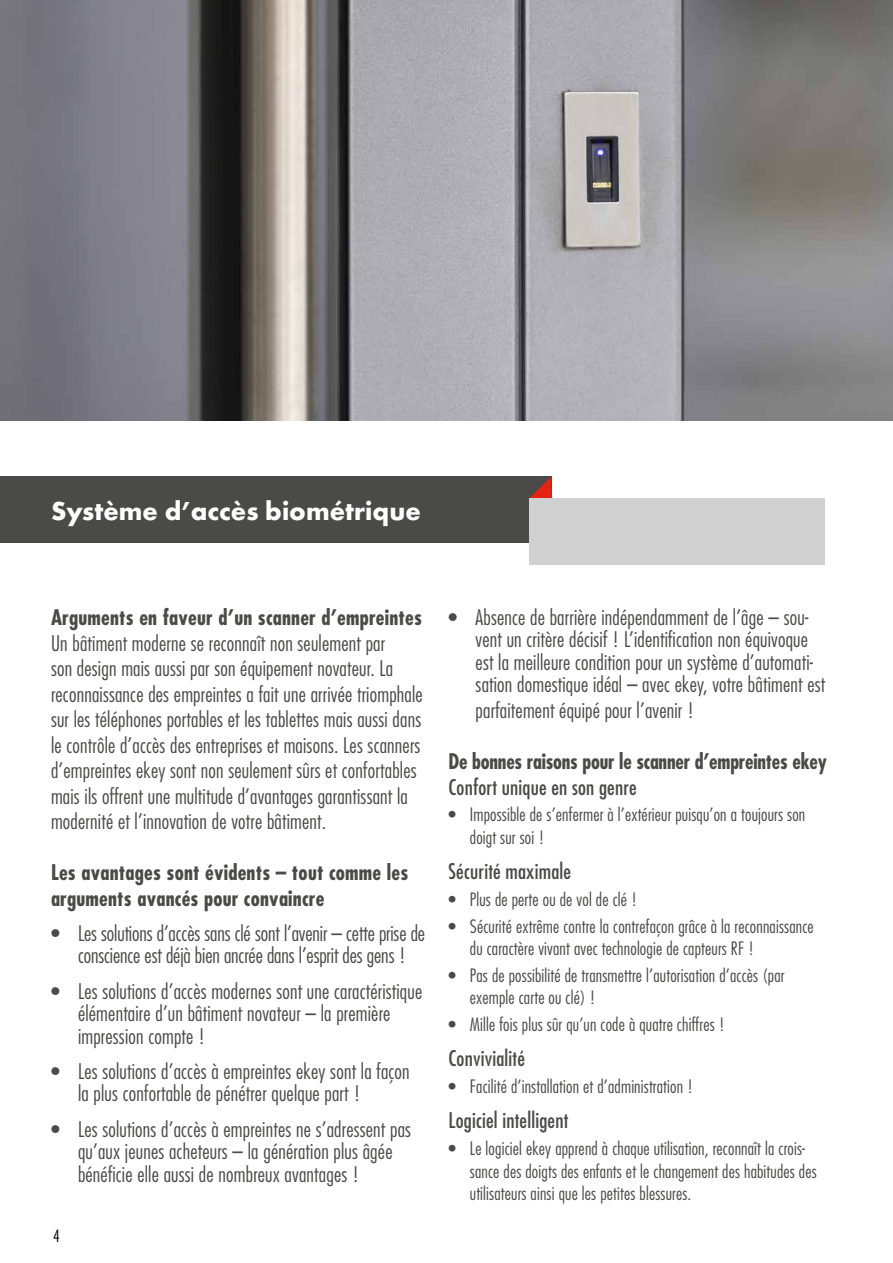
<style>
.page{position:relative;width:893px;height:1263px;background:#fff}
.page>*{position:absolute;margin:0;border:0;box-sizing:border-box;transform-origin:0 0}
.t1{font:700 27px "Futura EFTUOP";color:#fff}
.t2{font:300 condensed 21px/22.5px "Futura Std";letter-spacing:.01em;color:#4a4a49}
.t3{font:700 condensed 21px/25.5px "Futura Std";letter-spacing:.01em;color:#4a4a49}
.t4{font:condensed 21px "Futura Std";letter-spacing:.01em;color:#4a4a49}
.t5{font:700 condensed 21px "Futura Std";letter-spacing:-.01em;color:#4a4a49}
.t6{font:300 condensed 18px/22.5px "Futura Std";letter-spacing:.01em;color:#4a4a49}
.t7{font:300 condensed 16.5px "Futura Std";color:#000}
</style>
<div class="page">
<img style="left:0;top:0;width:893px;height:421px">
<div style="left:0;top:476px;width:551px;height:67px;background:#4a4a49"></div>
<svg style="left:530px;top:477px;width:21px;height:21px"></svg>
<div style="left:529px;top:498px;width:296px;height:67px;background:#d0d0d0"></div>
<p class="t1" style="left:51px;top:493px;width:371px">Système d’accès biométrique</p>
<p class="t3" style="left:51px;top:605px;width:373px">Arguments en faveur d’un scanner d’empreintes</p>
<p class="t2" style="left:51px;top:630px;width:373px;line-height:25.5px">Un bâtiment moderne se reconnaît non seulement par<br>son design mais aussi par son équipement novateur. La reconnaissance des empreintes a fait une arrivée triomphale sur les téléphones portables et les tablettes mais aussi dans le contrôle d’accès des entreprises et maisons. Les scanners d’empreintes ekey sont non seulement sûrs et confortables mais ils offrent une multitude d’avantages garantissant la modernité et l’innovation de votre bâtiment.</p>
<p class="t3" style="left:51px;top:860px;width:359px">Les avantages sont évidents – tout comme les arguments avancés pour convaincre</p>
<p class="t2" style="left:51px;top:922px;width:376px;text-align:center">• Les solutions d’accès sans clé sont l’avenir – cette prise de conscience est déjà bien ancrée dans l’esprit des gens !</p>
<p class="t2" style="left:78px;top:979px;width:346px;text-indent:-27px">• Les solutions d’accès modernes sont une caractéristique élémentaire d’un bâtiment novateur – la première impression compte !</p>
<p class="t2" style="left:78px;top:1060px;width:333px;text-indent:-27px">• Les solutions d’accès à empreintes ekey sont la façon la plus confortable de pénétrer quelque part !</p>
<p class="t2" style="left:78px;top:1117px;width:334px;text-indent:-27px">• Les solutions d’accès à empreintes ne s’adressent pas qu’aux jeunes acheteurs – la génération plus âgée bénéficie elle aussi de nombreux avantages !</p>
<p class="t7" style="left:53px;top:1226px;width:8px">4</p>
<p class="t2" style="left:476px;top:606px;width:351px;text-indent:-27px">• Absence de barrière indépendamment de l’âge – sou&shy;vent un critère décisif ! L’identification non équivoque est la meilleure condition pour un système d’automati&shy;sation domestique idéal – avec ekey, votre bâtiment est</p>
<p class="t2" style="left:476px;top:699px;width:220px">parfaitement équipé pour l’avenir !</p>
<p class="t5" style="left:449px;top:748px;width:380px">De bonnes raisons pour le scanner d’empreintes ekey</p>
<p class="t4" style="left:449px;top:774px;width:190px">Confort unique en son genre</p>
<p class="t6" style="left:470px;top:803px;width:337px;text-indent:-21px">• Impossible de s’enfermer à l’extérieur puisqu’on a toujours son doigt sur soi !</p>
<p class="t4" style="left:449px;top:859px;width:124px">Sécurité maximale</p>
<p class="t6" style="left:449px;top:888px;width:190px">• Plus de perte ou de vol de clé !</p>
<p class="t6" style="left:470px;top:915px;width:345px;text-indent:-21px">• Sécurité extrême contre la contrefaçon grâce à la reconnaissance du caractère vivant avec technologie de capteurs RF !</p>
<p class="t6" style="left:470px;top:964px;width:316px;text-indent:-21px">• Pas de possibilité de transmettre l’autorisation d’accès (par exemple carte ou clé) !</p>
<p class="t6" style="left:449px;top:1013px;width:278px">• Mille fois plus sûr qu’un code à quatre chiffres !</p>
<p class="t4" style="left:449px;top:1046px;width:78px">Convivialité</p>
<p class="t6" style="left:449px;top:1075px;width:246px">• Facilité d’installation et d’administration !</p>
<p class="t4" style="left:449px;top:1108px;width:121px">Logiciel intelligent</p>
<p class="t6" style="left:470px;top:1137px;width:348px;text-indent:-21px">• Le logiciel ekey apprend à chaque utilisation, reconnaît la crois&shy;sance des doigts des enfants et le changement des habitudes des utilisateurs ainsi que les petites blessures.</p>
</div>
